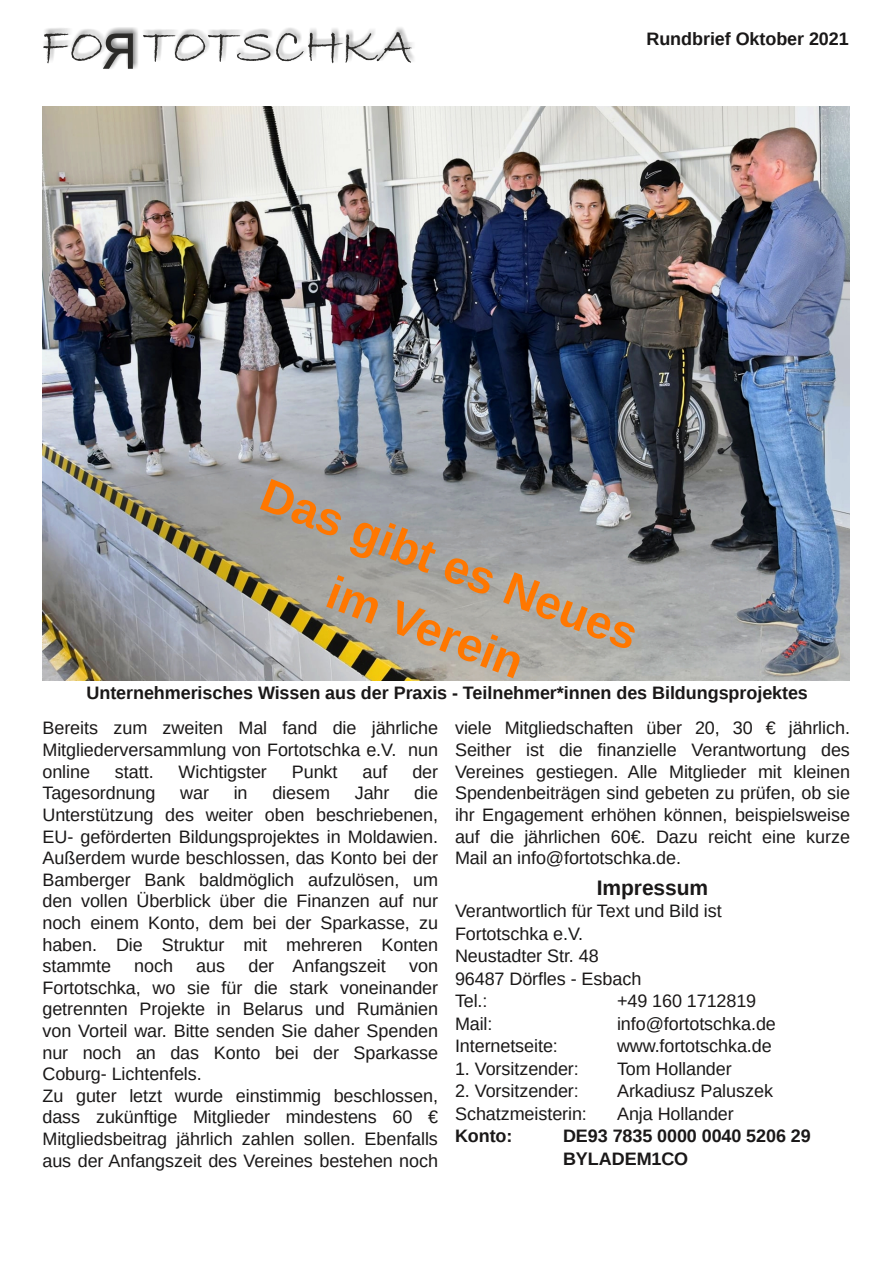
<style>
.page{position:relative;width:893px;height:1263px;background:#fff}
.page>*{position:absolute;margin:0;border:0;box-sizing:border-box;transform-origin:0 0}
.t1{font:700 46.5px/67.5px "Liberation Sans";color:#f70;text-align:center}
.t2{font:700 21px "Liberation Sans";letter-spacing:-.005em;color:#1a1818}
.t3{font:18px/21.6px "Liberation Sans";letter-spacing:-.005em;color:#1a1818;text-align:justify}
.t4{font:700 18px/22.5px "Liberation Sans";letter-spacing:-.005em;color:#1a1818}
</style>
<div class="page">
<img style="left:43px;top:106px;width:807px;height:574px">
<img style="left:43px;top:27px;width:371px;height:42px">
<p class="t4" style="left:646px;top:27px;width:204px">Rundbrief Oktober 2021</p>
<h1 class="t1" style="left:275px;top:461px;width:401px;rotate:21deg">Das gibt es Neues im Verein</h1>
<p class="t4" style="left:87px;top:681px;width:723px">Unternehmerisches Wissen aus der Praxis - Teilnehmer*innen des Bildungsprojektes</p>
<p class="t3" style="left:43px;top:717px;width:397px">Bereits zum zweiten Mal fand die jährliche Mitgliederversammlung von Fortotschka e.V. nun online</p>
<p class="t3" style="left:115px;top:761px;width:40px">statt.</p>
<p class="t3" style="left:179px;top:761px;width:90px">Wichtigster</p>
<p class="t3" style="left:292px;top:761px;width:47px">Punkt</p>
<p class="t3" style="left:363px;top:761px;width:26px">auf</p>
<p class="t3" style="left:412px;top:761px;width:27px">der</p>
<p class="t3" style="left:43px;top:782px;width:114px">Tagesordnung</p>
<p class="t3" style="left:180px;top:782px;width:30px">war</p>
<p class="t3" style="left:234px;top:782px;width:15px">in</p>
<p class="t3" style="left:272px;top:782px;width:59px">diesem</p>
<p class="t3" style="left:355px;top:782px;width:36px">Jahr</p>
<p class="t3" style="left:43px;top:782px;width:397px;text-indent:372px">die Unterstützung des weiter oben beschriebenen, EU- geförderten Bildungsprojektes in Moldawien.<br>Außerdem wurde beschlossen, das Konto bei der Bamberger Bank baldmöglich aufzulösen, um den vollen Überblick über die Finanzen auf nur noch einem Konto, dem bei der Sparkasse, zu haben. Die Struktur mit mehreren Konten stammte</p>
<p class="t3" style="left:134px;top:955px;width:40px">noch</p>
<p class="t3" style="left:196px;top:955px;width:30px">aus</p>
<p class="t3" style="left:248px;top:955px;width:139px">der Anfangszeit</p>
<p class="t3" style="left:43px;top:955px;width:397px;text-align:left;text-indent:367px">von Fortotschka, wo sie für die stark voneinander getrennten Projekte in Belarus und Rumänien von Vorteil war. Bitte senden Sie daher Spenden nur noch an das Konto bei der Sparkasse Coburg- Lichtenfels.<br>Zu guter letzt wurde einstimmig beschlossen, dass zukünftige Mitglieder mindestens 60 € Mitgliedsbeitrag jährlich zahlen sollen. Ebenfalls aus der Anfangszeit des Vereines bestehen noch</p>
<p class="t3" style="left:455px;top:717px;width:397px">viele Mitgliedschaften über 20, 30 € jährlich.<br>Seither ist die finanzielle Verantwortung des Vereines gestiegen. Alle Mitglieder mit kleinen Spendenbeiträgen sind gebeten zu prüfen, ob sie ihr Engagement erhöhen können, beispielsweise auf die jährlichen 60€. Dazu reicht eine kurze Mail an info@fortotschka.de.</p>
<p class="t2" style="left:597px;top:876px;width:113px">Impressum</p>
<p class="t3" style="left:455px;top:900px;width:268px;line-height:22.5px;text-align:left">Verantwortlich für Text und Bild ist<br>Fortotschka e.V.<br>Neustadter Str. 48<br>96487 Dörfles - Esbach<br>Tel.:</p>
<p class="t3" style="left:617px;top:990px;width:141px">+49 160 1712819</p>
<p class="t3" style="left:455px;top:1013px;width:39px">Mail:</p>
<p class="t3" style="left:617px;top:1013px;width:160px">info@fortotschka.de</p>
<p class="t3" style="left:455px;top:1035px;width:104px">Internetseite:</p>
<p class="t3" style="left:617px;top:1035px;width:156px">www.fortotschka.de</p>
<p class="t3" style="left:455px;top:1058px;width:125px">1. Vorsitzender:</p>
<p class="t3" style="left:617px;top:1058px;width:116px">Tom Hollander</p>
<p class="t3" style="left:455px;top:1080px;width:125px">2. Vorsitzender:</p>
<p class="t3" style="left:617px;top:1080px;width:157px">Arkadiusz Paluszek</p>
<p class="t3" style="left:455px;top:1103px;width:133px">Schatzmeisterin:</p>
<p class="t3" style="left:617px;top:1103px;width:118px">Anja Hollander</p>
<p class="t4" style="left:455px;top:1125px;width:59px">Konto:</p>
<p class="t4" style="left:563px;top:1125px;width:249px">DE93 7835 0000 0040 5206 29<br>BYLADEM1CO</p>
</div>
